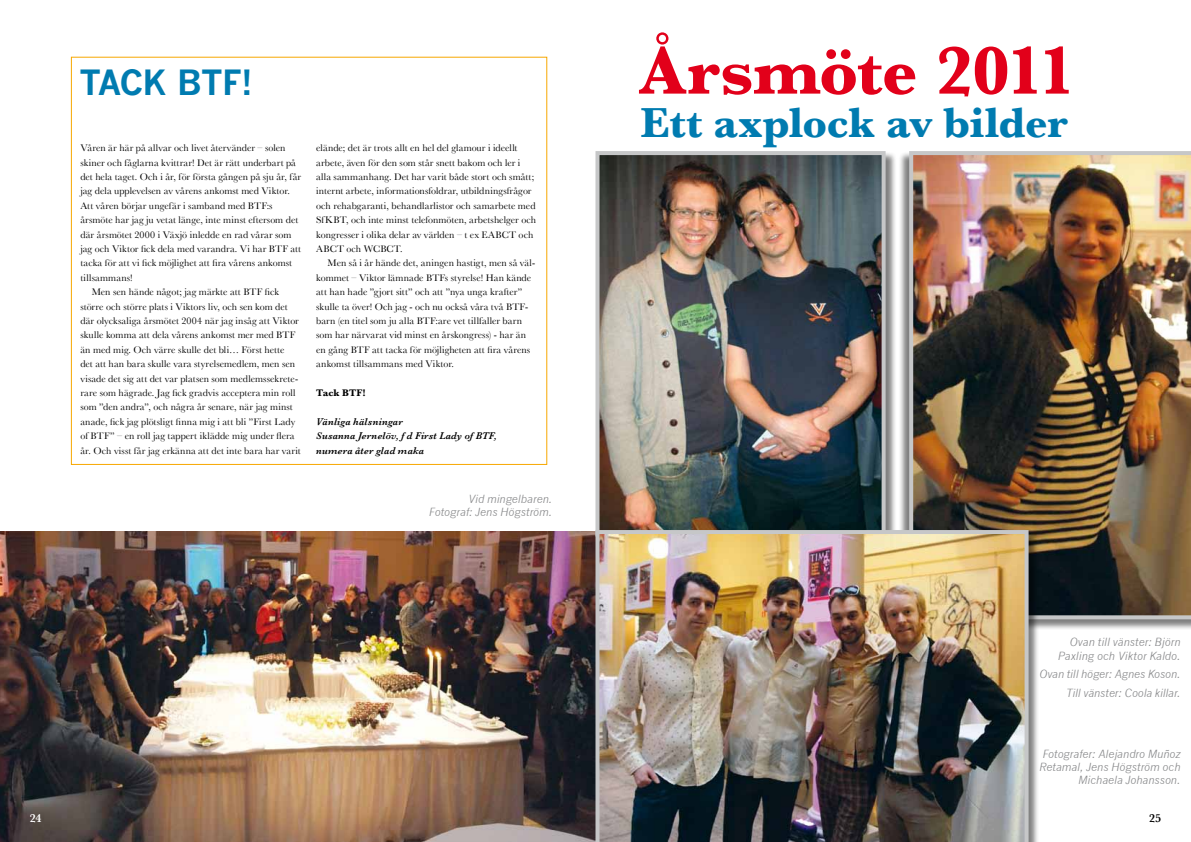
<style>
.page{position:relative;width:1191px;height:842px;background:#fff}
.page>*{position:absolute;margin:0;border:0;box-sizing:border-box;transform-origin:0 0}
.t1{font:700 70px "Baskerville";letter-spacing:-.015em;color:#e2001a}
.t2{font:700 44px "Baskerville";letter-spacing:-.01em;color:#007bb0}
.t3{font:700 34px "News Gothic";letter-spacing:-.025em;color:#007bb0}
.t4{font:600 12px "Baskerville";color:#fff}
.t5{font:600 12px "Baskerville";color:#000}
.t6{font:italic 11px/13.2px "News Gothic";letter-spacing:-.005em;color:#87888a;text-align:right}
.t7{font:10px/14.4px "Baskerville";letter-spacing:.01em;color:#000}
.t8{font:italic 600 10px/14.4px "Baskerville";letter-spacing:.015em;color:#000}
.t9{font:700 10px "Baskerville";letter-spacing:.015em;color:#000}
</style>
<div class="page">
<img style="left:0;top:531px;width:595px;height:311px">
<div style="left:595px;top:151px;width:301px;height:397px;background:#000;opacity:.5"></div>
<img style="left:600px;top:156px;width:280px;height:374px">
<div style="left:595px;top:151px;width:290px;height:385px;border:4px solid #c6c7c8"></div>
<div style="left:898px;top:151px;width:293px;height:479px;background:#000;opacity:.5"></div>
<img style="left:909px;top:151px;width:282px;height:468px">
<div style="left:595px;top:530px;width:444px;height:312px;background:#000;opacity:.5"></div>
<img style="left:595px;top:530px;width:433px;height:312px">
<h3 class="t3" style="left:79px;top:62px;width:175px">TACK BTF!</h3>
<p class="t7" style="left:80px;top:141px;width:207px">Våren är här på allvar och livet återvänder – solen</p>
<p class="t7" style="left:80px;top:155px;width:217px">skiner och fåglarna kvittrar! Det är rätt underbart på</p>
<p class="t7" style="left:80px;top:169px;width:222px">det hela taget. Och i år, för första gången på sju år, får</p>
<p class="t7" style="left:80px;top:184px;width:211px">jag dela upplevelsen av vårens ankomst med Viktor.</p>
<p class="t7" style="left:80px;top:198px;width:194px">Att våren börjar ungefär i samband med BTF:s</p>
<p class="t7" style="left:80px;top:213px;width:219px">årsmöte har jag ju vetat länge, inte minst eftersom det</p>
<p class="t7" style="left:80px;top:227px;width:213px">där årsmötet 2000 i Växjö inledde en rad vårar som</p>
<p class="t7" style="left:80px;top:241px;width:222px">jag och Viktor fick dela med varandra. Vi har BTF att</p>
<p class="t7" style="left:80px;top:256px;width:213px">tacka för att vi fick möjlighet att fira vårens ankomst</p>
<p class="t7" style="left:80px;top:270px;width:54px">tillsammans!</p>
<p class="t7" style="left:92px;top:285px;width:189px">Men sen hände något; jag märkte att BTF fick</p>
<p class="t7" style="left:80px;top:299px;width:209px">större och större plats i Viktors liv, och sen kom det</p>
<p class="t7" style="left:80px;top:313px;width:220px">där olycksaliga årsmötet 2004 när jag insåg att Viktor</p>
<p class="t7" style="left:80px;top:328px;width:216px">skulle komma att dela vårens ankomst mer med BTF</p>
<p class="t7" style="left:80px;top:342px;width:206px">än med mig. Och värre skulle det bli… Först hette</p>
<p class="t7" style="left:80px;top:357px;width:216px">det att han bara skulle vara styrelsemedlem, men sen</p>
<p class="t7" style="left:80px;top:371px;width:219px">visade det sig att det var platsen som medlemssekrete-</p>
<p class="t7" style="left:80px;top:385px;width:217px">rare som hägrade. Jag fick gradvis acceptera min roll</p>
<p class="t7" style="left:80px;top:400px;width:214px">som ”den andra”, och några år senare, när jag minst</p>
<p class="t7" style="left:80px;top:414px;width:216px">anade, fick jag plötsligt finna mig i att bli ”First Lady</p>
<p class="t7" style="left:80px;top:429px;width:216px">of BTF” – en roll jag tappert iklädde mig under flera</p>
<p class="t7" style="left:80px;top:443px;width:222px">år. Och visst får jag erkänna att det inte bara har varit</p>
<p class="t7" style="left:316px;top:141px;width:221px">elände; det är trots allt en hel del glamour i ideellt arbete, även för den som står snett bakom och ler i alla sammanhang. Det har varit både stort och smått; internt arbete, informationsfoldrar, utbildningsfrågor och rehabgaranti, behandlarlistor och samarbete med SfKBT, och inte minst telefonmöten, arbetshelger och kongresser i olika delar av världen – t ex EABCT och ABCT och WCBCT.</p>
<p class="t7" style="left:316px;top:256px;width:220px;text-indent:11px">Men så i år hände det, aningen hastigt, men så väl&shy;kommet – Viktor lämnade BTFs styrelse! Han kände att han hade ”gjort sitt” och att ”nya unga krafter” skulle ta över! Och jag - och nu också våra två BTF&shy;barn (en titel som ju alla BTF:are vet tillfaller barn som har närvarat vid minst en årskongress) - har än en gång BTF att tacka för möjligheten att fira vårens ankomst tillsammans med Viktor.</p>
<p class="t9" style="left:316px;top:387px;width:51px">Tack BTF!</p>
<p class="t8" style="left:316px;top:414px;width:182px">Vänliga hälsningar<br>Susanna Jernelöv, f d First Lady of BTF, numera åter glad maka</p>
<p class="t6" style="left:429px;top:493px;width:125px">Vid mingelbaren.<br>Fotograf: Jens Högström.</p>
<h1 class="t1" style="left:640px;top:30px;width:437px">Årsmöte 2011</h1>
<h2 class="t2" style="left:640px;top:97px;width:429px">Ett axplock av bilder</h2>
<p class="t6" style="left:1057px;top:636px;width:124px">Ovan till vänster: Björn<br>Paxling och Viktor Kaldo.</p>
<p class="t6" style="left:1039px;top:665px;width:143px;line-height:18.9px">Ovan till höger: Agnes Koson.<br>Till vänster: Coola killar.</p>
<p class="t6" style="left:1039px;top:747px;width:143px">Fotografer: Alejandro Muñoz<br>Retamal, Jens Högström och<br>Michaela Johansson.</p>
<p class="t4" style="left:30px;top:811px;width:13px">24</p>
<p class="t5" style="left:1149px;top:811px;width:14px">25</p>
</div>
